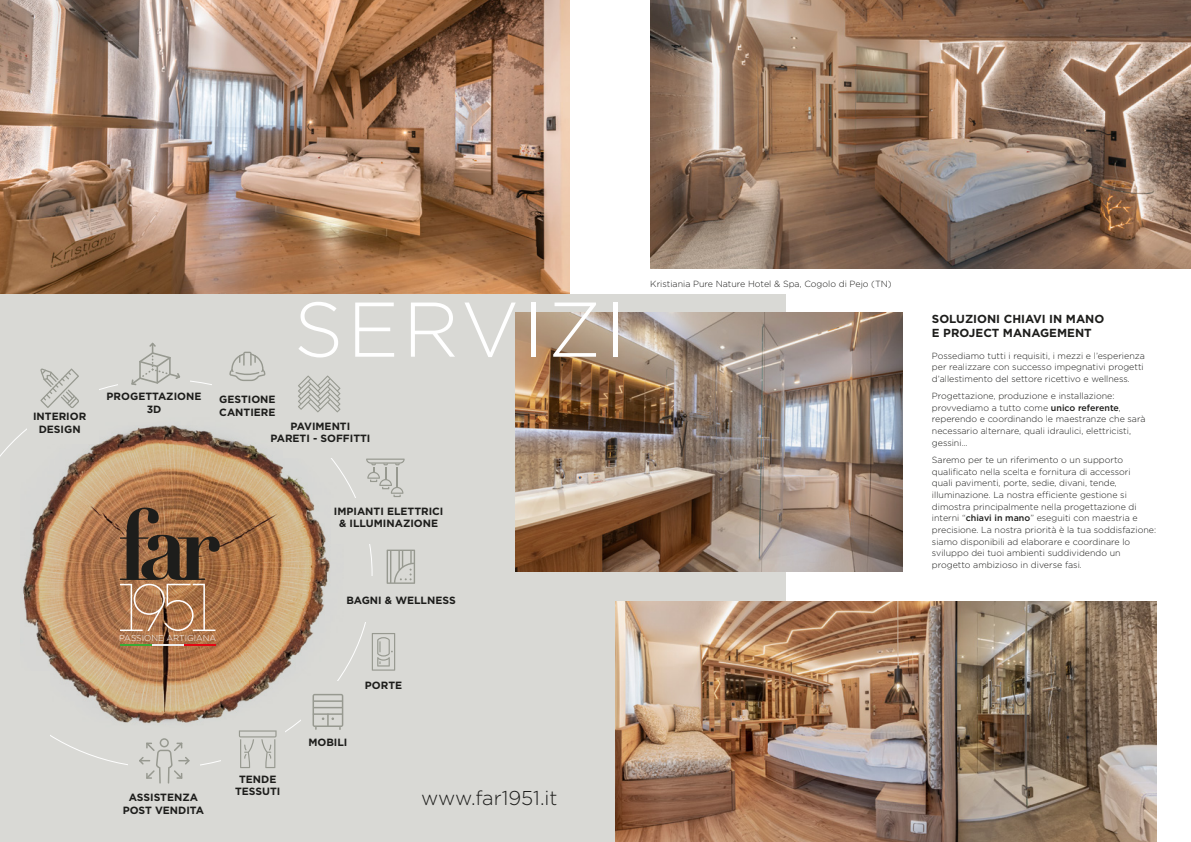
<style>
.page{position:relative;width:1191px;height:842px;background:#fff}
.page>*{position:absolute;margin:0;border:0;box-sizing:border-box;transform-origin:0 0}
.t1{font:300 77.4px "Gotham";letter-spacing:.05em;color:#fff}
.t2{font:300 20px "Gotham";color:#1d1d1b}
.t3{font:700 11.6px/14px "Gotham";color:#1d1d1b}
.t4{font:700 10.5px/12.6px "Gotham";color:#1d1d1b;text-align:center}
.t5{font:300 8.9px/11.6px "Gotham";color:#1d1d1b}
.t6{font:300 8.5px "Gotham";color:#fff}
.s1{font-weight:500}
</style>
<div class="page">
<img style="left:0;top:0;width:569px;height:295px">
<div style="left:0;top:295px;width:785px;height:547px;background:#d9d9d5"></div>
<img style="left:615px;top:602px;width:541px;height:240px">
<img style="left:516px;top:313px;width:387px;height:258px">
<img style="left:650px;top:0;width:541px;height:268px">
<img style="left:21px;top:380px;width:322px;height:374px">
<div style="left:28px;top:385px;width:71px;height:58px;background:#d9d9d5"></div>
<div style="left:221px;top:720px;width:63px;height:58px;background:#d9d9d5"></div>
<div style="left:301px;top:682px;width:49px;height:61px;background:#d9d9d5"></div>
<div style="left:128px;top:742px;width:71px;height:58px;background:#d9d9d5"></div>
<svg style="left:229px;top:352px;width:36px;height:29px"></svg>
<svg style="left:372px;top:633px;width:23px;height:38px"></svg>
<svg style="left:386px;top:550px;width:29px;height:34px"></svg>
<svg style="left:312px;top:694px;width:31px;height:36px"></svg>
<hr style="left:313px;top:707px;width:30px;height:1px;background:#b2b4ad">
<hr style="left:313px;top:700px;width:30px;height:2px;background:#b2b4ad">
<svg style="left:239px;top:730px;width:37px;height:38px"></svg>
<svg style="left:120px;top:507px;width:100px;height:124px;background:#8f6747"></svg>
<hr style="left:120px;top:645px;width:32px;height:1px;background:#3aaa35">
<hr style="left:152px;top:645px;width:32px;height:1px;background:#ededed">
<hr style="left:184px;top:645px;width:31px;height:1px;background:#e30613">
<svg style="left:139px;top:738px;width:51px;height:45px"></svg>
<svg style="left:40px;top:368px;width:39px;height:40px"></svg>
<div style="left:0;top:671px;width:49px;height:90px;background:#d9d9d5"></div>
<div style="left:331px;top:498px;width:71px;height:46px;background:#d9d9d5"></div>
<svg style="left:366px;top:459px;width:39px;height:38px"></svg>
<div style="left:284px;top:399px;width:71px;height:58px;background:#d9d9d5"></div>
<svg style="left:298px;top:375px;width:42px;height:37px"></svg>
<div style="left:118px;top:354px;width:71px;height:58px;background:#d9d9d5"></div>
<svg style="left:131px;top:343px;width:49px;height:42px"></svg>
<p class="t4" style="left:33px;top:410px;width:55px">INTERIOR<br>DESIGN</p>
<p class="t4" style="left:107px;top:390px;width:96px">PROGETTAZIONE<br>3D</p>
<p class="t4" style="left:219px;top:393px;width:58px;text-align:left">GESTIONE<br>CANTIERE</p>
<h1 class="t1" style="left:294px;top:280px;width:334px">SERVIZI</h1>
<p class="t4" style="left:270px;top:420px;width:102px">PAVIMENTI<br>PARETI - SOFFITTI</p>
<p class="t4" style="left:334px;top:505px;width:111px">IMPIANTI ELETTRICI &amp; ILLUMINAZIONE</p>
<p class="t6" style="left:119px;top:633px;width:99px">PASSIONE ARTIGIANA</p>
<p class="t4" style="left:123px;top:791px;width:83px">ASSISTENZA<br>POST VENDITA</p>
<p class="t4" style="left:235px;top:772px;width:47px">TENDE<br>TESSUTI</p>
<p class="t4" style="left:346px;top:594px;width:111px">BAGNI &amp; WELLNESS</p>
<p class="t4" style="left:365px;top:679px;width:39px">PORTE</p>
<p class="t4" style="left:308px;top:735px;width:41px">MOBILI</p>
<h2 class="t2" style="left:421px;top:785px;width:138px">www.far1951.it</h2>
<p class="t5" style="left:650px;top:278px;width:243px">Kristiania Pure Nature Hotel &amp; Spa, Cogolo di Pejo (TN)</p>
<h3 class="t3" style="left:932px;top:311px;width:174px">SOLUZIONI CHIAVI IN MANO<br>E PROJECT MANAGEMENT</h3>
<p class="t5" style="left:932px;top:349px;width:214px;text-align:justify">Possediamo tutti i requisiti, i mezzi e l’esperienza per realizzare con successo impegnativi progetti d’allestimento del settore ricettivo e wellness.</p>
<p class="t5" style="left:932px;top:390px;width:215px">Progettazione, produzione e installazione: provvediamo a tutto come <span class="s1">unico referente</span>, reperendo e coordinando le maestranze che sarà necessario alternare, quali idraulici, elettricisti, gessini…</p>
<p class="t5" style="left:932px;top:454px;width:226px">Saremo per te un riferimento o un supporto qualificato nella scelta e fornitura di accessori<br>quali pavimenti, porte, sedie, divani, tende, illuminazione. La nostra efficiente gestione si dimostra principalmente nella progettazione di interni “<span class="s1">chiavi in mano</span>” eseguiti con maestria e precisione. La nostra priorità è la tua soddisfazione: siamo disponibili ad elaborare e coordinare lo sviluppo dei tuoi ambienti suddividendo un progetto ambizioso in diverse fasi.</p>
</div>
